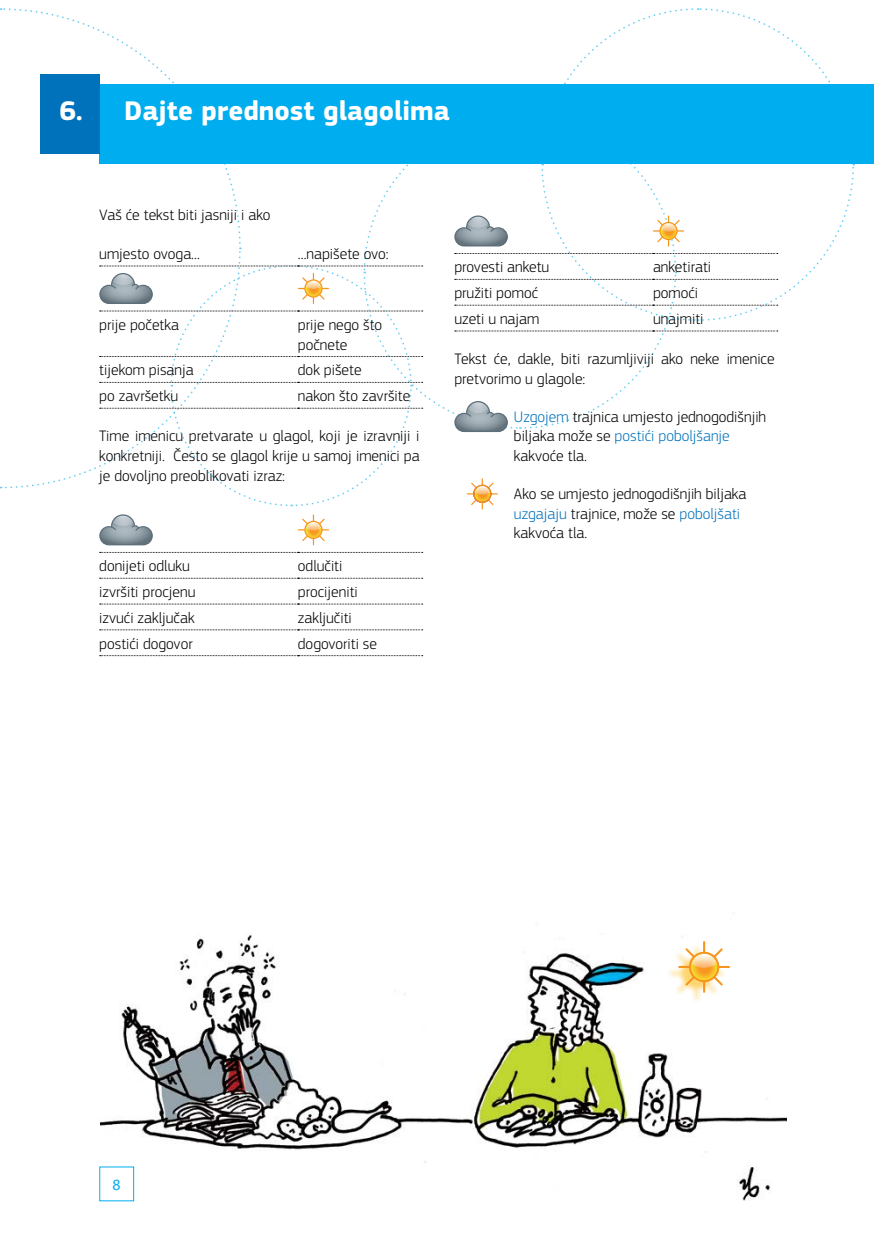
<style>
.page{position:relative;width:874px;height:1241px;background:#fff}
.page>*{position:absolute;margin:0;border:0;box-sizing:border-box;transform-origin:0 0}
.t1{font:700 28px "EC Square Sans Pro";color:#fff}
.body_flush{font:300 15.75px/19.6px "EC Square Sans Pro";color:#000}
.body{font:300 15.75px/19.6px "EC Square Sans Pro";color:#000;text-align:justify}
.body_indent_12{font:300 15.75px/19.6px "EC Square Sans Pro";color:#000}
.t2{font:15.75px "Myriad Pro";color:#00aeef}
.s1{color:#0072bc}
</style>
<div class="page">
<div style="left:99px;top:84px;width:774px;height:80px;background:#00aeef"></div>
<div style="left:40px;top:74px;width:59px;height:80px;background:#0072bc"></div>
<svg style="left:100px;top:552px;width:322px;height:1px"></svg>
<svg style="left:100px;top:577px;width:322px;height:1px"></svg>
<svg style="left:100px;top:603px;width:322px;height:1px"></svg>
<svg style="left:100px;top:629px;width:322px;height:1px"></svg>
<svg style="left:100px;top:655px;width:322px;height:1px"></svg>
<svg style="left:99px;top:8px;width:755px;height:538px"></svg>
<div style="left:473px;top:484px;width:18px;height:19px;border:1px solid #f7941e;border-radius:50%"></div>
<img style="left:100px;top:934px;width:686px;height:266px">
<div style="left:666px;top:943px;width:60px;height:60px;background:#fdb913;opacity:.6"></div>
<hr style="left:702px;top:940px;width:2px;height:52px;background:#f7941e">
<hr style="left:678px;top:965px;width:51px;height:2px;background:#f7941e">
<svg style="left:685px;top:948px;width:37px;height:37px"></svg>
<img style="left:690px;top:952px;width:27px;height:15px">
<div style="left:688px;top:951px;width:31px;height:30px;border:2px solid #f7941e;border-radius:50%"></div>
<p class="t1" style="left:60px;top:94px;width:391px">6. Dajte prednost glagolima</p>
<p class="body" style="left:99px;top:205px;width:172px">Vaš će tekst biti jasniji i ako</p>
<p class="body_flush" style="left:99px;top:244px;width:102px">umjesto ovoga...</p>
<p class="body_flush" style="left:298px;top:244px;width:92px">...napišete ovo:</p>
<p class="body_flush" style="left:99px;top:315px;width:81px">prije početka</p>
<p class="body_flush" style="left:298px;top:315px;width:86px">prije nego što počnete</p>
<p class="body_flush" style="left:99px;top:360px;width:96px">tijekom pisanja</p>
<p class="body_flush" style="left:298px;top:360px;width:65px">dok pišete</p>
<p class="body_flush" style="left:99px;top:386px;width:80px">po završetku</p>
<p class="body_flush" style="left:298px;top:386px;width:114px">nakon što završite</p>
<p class="body" style="left:99px;top:426px;width:321px">Time imenicu pretvarate u glagol, koji je izravniji i konkretniji. Često se glagol krije u samoj imenici pa je dovoljno preoblikovati izraz:</p>
<p class="body_flush" style="left:99px;top:556px;width:92px">donijeti odluku</p>
<p class="body_flush" style="left:298px;top:556px;width:46px">odlučiti</p>
<p class="body_flush" style="left:99px;top:582px;width:97px">izvršiti procjenu</p>
<p class="body_flush" style="left:298px;top:582px;width:61px">procijeniti</p>
<p class="body_flush" style="left:99px;top:607px;width:97px">izvući zaključak</p>
<p class="body_flush" style="left:298px;top:607px;width:55px">zaključiti</p>
<p class="body" style="left:99px;top:633px;width:95px">postići dogovor</p>
<p class="body" style="left:298px;top:633px;width:80px">dogovoriti se</p>
<p class="body_flush" style="left:454px;top:257px;width:96px">provesti anketu</p>
<p class="body_flush" style="left:652px;top:257px;width:60px">anketirati</p>
<p class="body_flush" style="left:454px;top:283px;width:85px">pružiti pomoć</p>
<p class="body_flush" style="left:652px;top:283px;width:47px">pomoći</p>
<p class="body_flush" style="left:454px;top:309px;width:86px">uzeti u najam</p>
<p class="body_flush" style="left:652px;top:309px;width:52px">unajmiti</p>
<p class="body" style="left:454px;top:349px;width:321px">Tekst će, dakle, biti razumljiviji ako neke imenice pretvorimo u glagole:</p>
<p class="body_indent_12" style="left:513px;top:406px;width:253px"><span class="s1">Uzgojem</span> trajnica umjesto jednogodišnjih biljaka može se <span class="s1">postići poboljšanje </span>kakvoće tla.</p>
<p class="body_indent_12" style="left:513px;top:483px;width:234px">Ako se umjesto jednogodišnjih biljaka <span class="s1">uzgajaju</span> trajnice, može se <span class="s1">poboljšati </span>kakvoća tla.</p>
<p class="t2" style="left:113px;top:1174px;width:10px">8</p>
</div>
